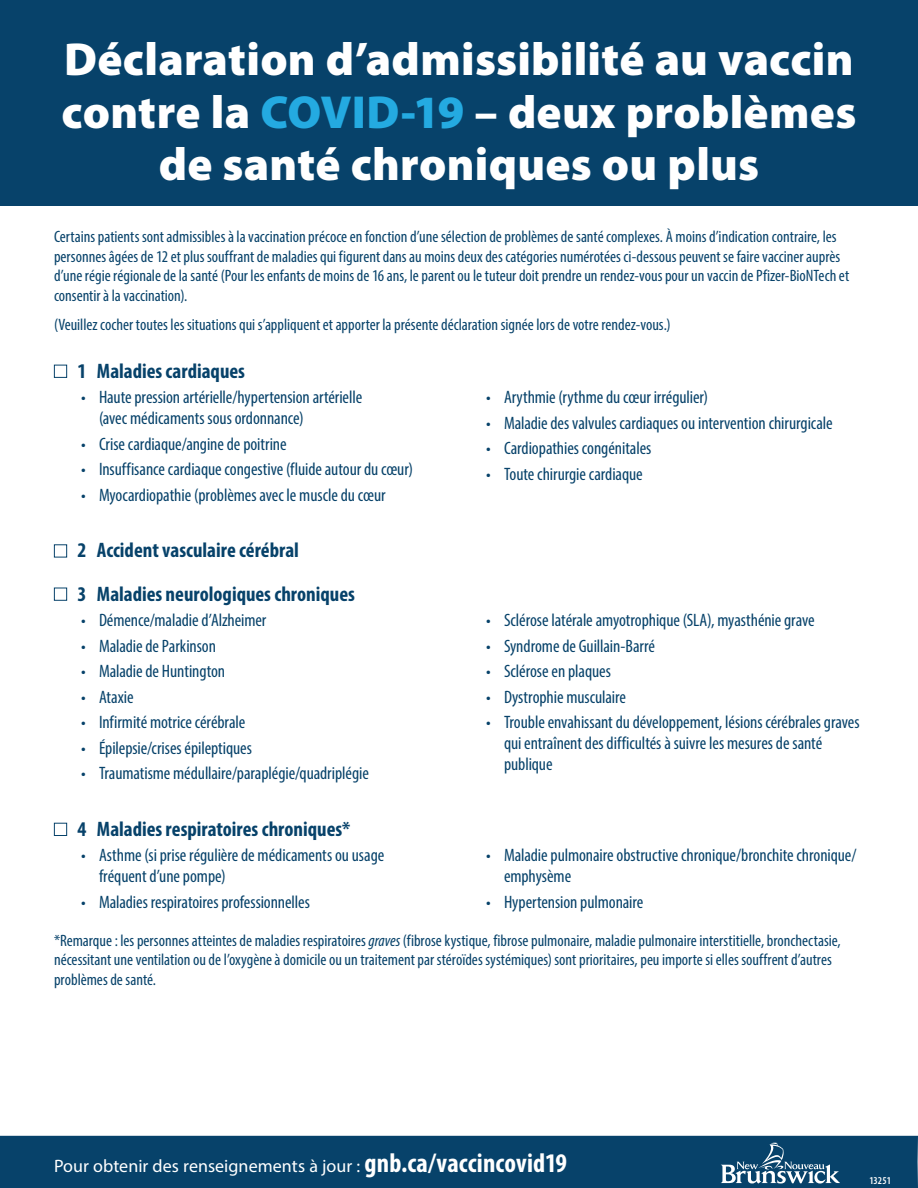
<style>
.page{position:relative;width:918px;height:1188px;background:#fff}
.page>*{position:absolute;margin:0;border:0;box-sizing:border-box;transform-origin:0 0}
.t1{font:900 46.5px/52.5px "Myriad Pro";letter-spacing:.005em;color:#fff;text-align:center}
.heading{font:700 condensed 21px "Myriad Pro";color:#07426a}
.t2{font:condensed 18px/21px "Myriad Pro";letter-spacing:-.005em;color:#07426a}
.t3{font:18px "Myriad Pro";color:#fff}
.text{font:condensed 16.5px/19.8px "Myriad Pro";color:#07426a}
.t4{font:600 condensed 10.5px "Myriad Pro";letter-spacing:.005em;color:#fff}
.s1{color:#24aae1}
.s2{font-style:italic}
.s3{font-weight:700;font-stretch:condensed;font-size:27px}
</style>
<div class="page">
<div style="left:0;top:0;width:918px;height:205px;background:#07426a"></div>
<div style="left:0;top:1136px;width:918px;height:52px;background:#07426a"></div>
<svg style="left:721px;top:1143px;width:119px;height:41px;background:#3c6a89"></svg>
<div style="left:54px;top:365px;width:13px;height:13px;background:#fff;border:1px solid #07426a"></div>
<div style="left:54px;top:544px;width:13px;height:13px;background:#fff;border:1px solid #07426a"></div>
<div style="left:54px;top:588px;width:13px;height:13px;background:#fff;border:1px solid #07426a"></div>
<div style="left:54px;top:823px;width:13px;height:13px;background:#fff;border:1px solid #07426a"></div>
<p class="t1" style="left:62px;top:32px;width:796px">Déclaration d’admissibilité au vaccin contre la <span class="s1">COVID-19</span> – deux problèmes de santé chroniques ou plus</p>
<p class="text" style="left:54px;top:226px;width:797px">Certains patients sont admissibles à la vaccination précoce en fonction d’une sélection de problèmes de santé complexes. À moins d’indication contraire, les personnes âgées de 12 et plus souffrant de maladies qui figurent dans au moins deux des catégories numérotées ci-dessous peuvent se faire vacciner auprès d’une régie régionale de la santé (Pour les enfants de moins de 16 ans, le parent ou le tuteur doit prendre un rendez-vous pour un vaccin de Pfizer-BioNTech et consentir à la vaccination).</p>
<p class="text" style="left:54px;top:315px;width:618px">(Veuillez cocher toutes les situations qui s’appliquent et apporter la présente déclaration signée lors de votre rendez-vous.)</p>
<p class="heading" style="left:78px;top:358px;width:169px">1 Maladies cardiaques</p>
<p class="t2" style="left:99px;top:387px;width:265px;text-indent:-18px">• Haute pression artérielle/hypertension artérielle (avec médicaments sous ordonnance)</p>
<p class="t2" style="left:81px;top:433px;width:207px">• Crise cardiaque/angine de poitrine</p>
<p class="t2" style="left:81px;top:459px;width:333px">• Insuffisance cardiaque congestive (fluide autour du cœur)</p>
<p class="t2" style="left:81px;top:484px;width:306px">• Myocardiopathie (problèmes avec le muscle du cœur</p>
<p class="t2" style="left:486px;top:387px;width:224px">• Arythmie (rythme du cœur irrégulier)</p>
<p class="t2" style="left:486px;top:412px;width:348px">• Maladie des valvules cardiaques ou intervention chirurgicale</p>
<p class="t2" style="left:486px;top:438px;width:167px">• Cardiopathies congénitales</p>
<p class="t2" style="left:486px;top:463px;width:158px">• Toute chirurgie cardiaque</p>
<p class="heading" style="left:78px;top:537px;width:223px">2 Accident vasculaire cérébral</p>
<p class="heading" style="left:78px;top:581px;width:279px">3 Maladies neurologiques chroniques</p>
<p class="t2" style="left:81px;top:610px;width:187px">• Démence/maladie d’Alzheimer</p>
<p class="t2" style="left:81px;top:635px;width:137px">• Maladie de Parkinson</p>
<p class="t2" style="left:81px;top:661px;width:146px">• Maladie de Huntington</p>
<p class="t2" style="left:81px;top:686px;width:54px">• Ataxie</p>
<p class="t2" style="left:81px;top:712px;width:166px">• Infirmité motrice cérébrale</p>
<p class="t2" style="left:81px;top:737px;width:172px">• Épilepsie/crises épileptiques</p>
<p class="t2" style="left:81px;top:763px;width:289px">• Traumatisme médullaire/paraplégie/quadriplégie</p>
<p class="t2" style="left:486px;top:610px;width:330px">• Sclérose latérale amyotrophique (SLA), myasthénie grave</p>
<p class="t2" style="left:486px;top:635px;width:170px">• Syndrome de Guillain-Barré</p>
<p class="t2" style="left:486px;top:661px;width:126px">• Sclérose en plaques</p>
<p class="t2" style="left:486px;top:686px;width:142px">• Dystrophie musculaire</p>
<p class="t2" style="left:504px;top:712px;width:357px;text-indent:-18px">• Trouble envahissant du développement, lésions cérébrales graves qui entraînent des difficultés à suivre les mesures de santé publique</p>
<p class="heading" style="left:78px;top:816px;width:274px">4 Maladies respiratoires chroniques*</p>
<p class="t2" style="left:99px;top:845px;width:287px;text-indent:-18px">• Asthme (si prise régulière de médicaments ou usage fréquent d’une pompe)</p>
<p class="t2" style="left:81px;top:891px;width:230px">• Maladies respiratoires professionnelles</p>
<p class="t2" style="left:504px;top:845px;width:354px;text-indent:-18px">• Maladie pulmonaire obstructive chronique/bronchite chronique/ emphysème</p>
<p class="t2" style="left:486px;top:891px;width:159px">• Hypertension pulmonaire</p>
<p class="text" style="left:54px;top:930px;width:788px">*Remarque : les personnes atteintes de maladies respiratoires <span class="s2">graves</span> (fibrose kystique, fibrose pulmonaire, maladie pulmonaire interstitielle, bronchectasie, nécessitant une ventilation ou de l’oxygène à domicile ou un traitement par stéroïdes systémiques) sont prioritaires, peu importe si elles souffrent d’autres problèmes de santé.</p>
<p class="t3" style="left:54px;top:1155px;width:515px">Pour obtenir des renseignements à jour : <span class="s3">gnb.ca/vaccincovid19</span></p>
<p class="t4" style="left:869px;top:1174px;width:23px">13251</p>
</div>
